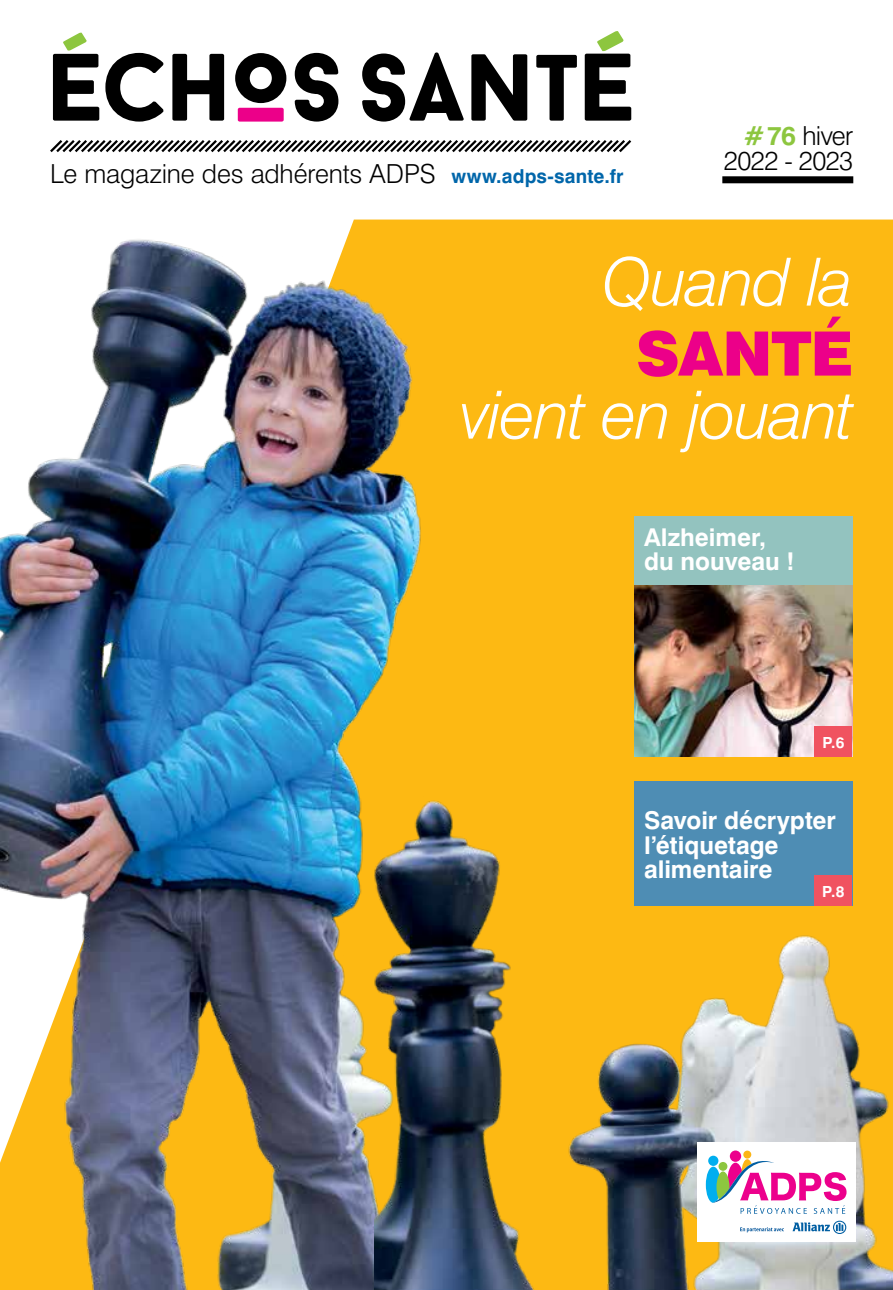
<style>
.page{position:relative;width:893px;height:1290px;background:#fff}
.page>*{position:absolute;margin:0;border:0;box-sizing:border-box;transform-origin:0 0}
.t1{font:italic 300 66.5px "Swiss 721 BT";letter-spacing:-.02em;color:#fff}
.t2{font:900 61.25px "Swiss 721 BT";letter-spacing:-.02em;color:#ec0089}
.t3{font:300 26.25px/24.5px "Swiss 721 BT";letter-spacing:-.01em;color:#000;text-align:right}
.t4{font:700 24.5px/24.5px "Swiss 721 BT";color:#fff}
.t5{font:700 15.22px "Swiss 721 BT";color:#fff}
.s1{font-weight:700;font-size:19.25px;color:#06a}
.s2{font-weight:700;color:#8dc63f}
</style>
<div class="page">
<svg style="left:50px;top:140px;width:582px;height:13px"></svg>
<div style="left:722px;top:176px;width:131px;height:7px;background:#000"></div>
<div style="left:430px;top:220px;width:463px;height:486px;background:#fdb913"></div>
<div style="left:634px;top:516px;width:218px;height:69px;background:#93c3bf"></div>
<img style="left:634px;top:585px;width:218px;height:121px">
<img style="left:0;top:219px;width:430px;height:1071px">
<img style="left:375px;top:706px;width:518px;height:584px">
<div style="left:697px;top:1142px;width:158px;height:100px;background:#fff"></div>
<div style="left:730px;top:1150px;width:11px;height:12px;background:#ec008c;border-radius:50%"></div>
<div style="left:743px;top:1150px;width:8px;height:8px;background:#fcb515;border-radius:50%"></div>
<svg style="left:706px;top:1156px;width:140px;height:58px"></svg>
<svg style="left:792px;top:1220px;width:54px;height:14px"></svg>
<svg style="left:740px;top:1227px;width:44px;height:5px"></svg>
<svg style="left:362px;top:31px;width:269px;height:91px"></svg>
<svg style="left:53px;top:32px;width:285px;height:90px"></svg>
<p class="t3" style="left:50px;top:161px;width:575px">Le magazine des adhérents ADPS <span class="s1">www.adps-sante.fr</span></p>
<p class="t3" style="left:724px;top:123px;width:131px"><span class="s2">#76</span> hiver<br>2022 - 2023</p>
<h1 class="t1" style="left:602px;top:241px;width:253px">Quand la</h1>
<h2 class="t2" style="left:636px;top:316px;width:219px">SANTÉ</h2>
<h1 class="t1" style="left:461px;top:374px;width:394px">vient en jouant</h1>
<p class="t4" style="left:644px;top:524px;width:152px">Alzheimer, du nouveau !</p>
<p class="t5" style="left:822px;top:733px;width:24px">P.6</p>
<p class="t4" style="left:644px;top:808px;width:193px">Savoir décrypter l’étiquetage alimentaire</p>
<p class="t5" style="left:822px;top:882px;width:24px">P.8</p>
</div>
